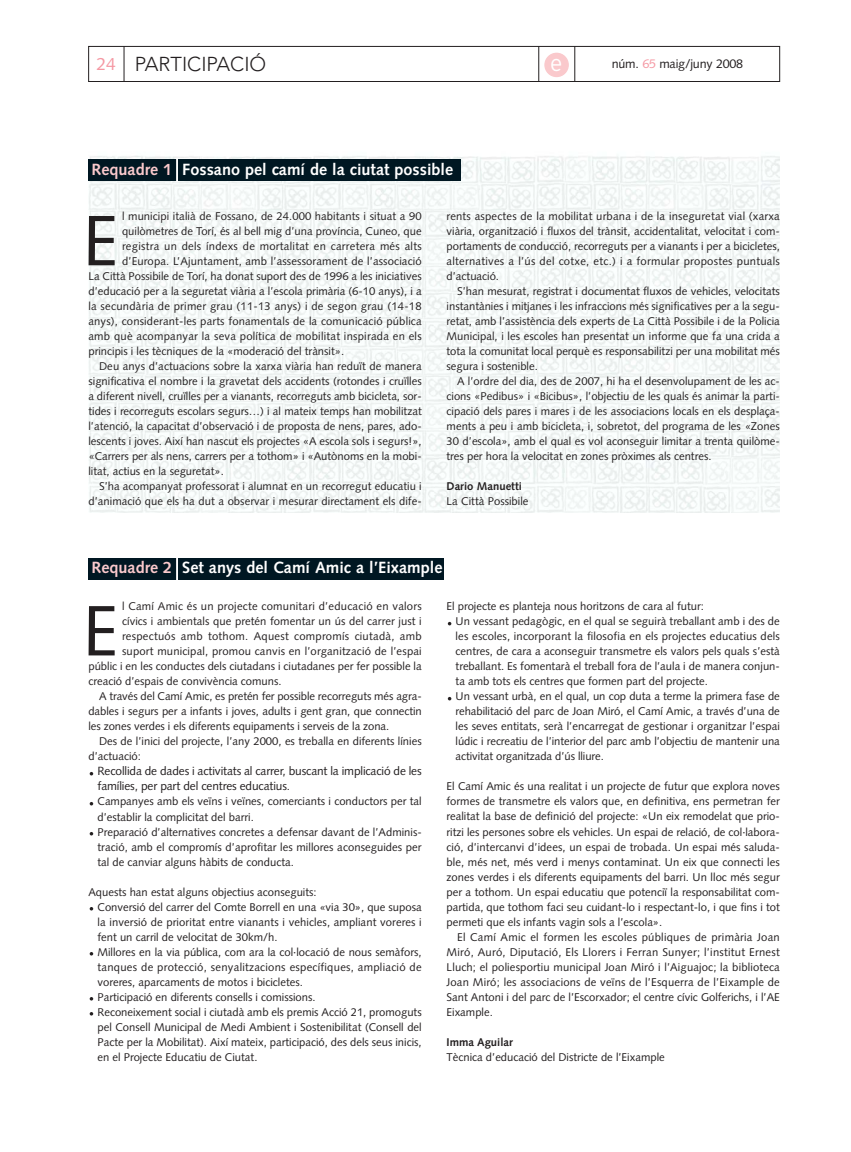
<style>
.page{position:relative;width:851px;height:1152px;background:#fff}
.page>*{position:absolute;margin:0;border:0;box-sizing:border-box;transform-origin:0 0}
.t1{font:71.25px "Syntax";color:#231f20}
.t2{font:300 22.88px "Interstate";color:#fff}
.t3{font:300 20px "Avenir";color:#231f20}
.t4{font:700 16.25px "Syntax";color:#fff}
.t5{font:12.5px "Syntax";letter-spacing:-.015em;color:#231f20}
.t6{font:11.88px/15px "Syntax";letter-spacing:-.01em;color:#231f20}
.t7{font:11.25px/15px "Syntax";color:#231f20;text-align:justify}
.t8{font:11.25px "Syntax";letter-spacing:.02em;color:#231f20}
.t9{font:700 11.25px "Syntax";color:#231f20}
.s1{font-family:"Syntax";font-weight:400;font-size:17.5px;color:#f598a3}
.s2{color:#f598a3}
.s3{color:#fac9cc}
.s4{font-size:11.25px}
</style>
<div class="page">
<img style="left:88px;top:156px;width:691px;height:356px">
<div style="left:88px;top:160px;width:373px;height:21px;background:#001722"></div>
<hr style="left:176px;top:158px;width:2px;height:24px;background:#fff">
<div style="left:88px;top:558px;width:356px;height:21px;background:#001722"></div>
<hr style="left:176px;top:557px;width:2px;height:23px;background:#fff">
<div style="left:88px;top:46px;width:691px;height:36px;border:1px solid #231f20"></div>
<hr style="left:124px;top:46px;width:1px;height:36px;background:#231f20">
<hr style="left:574px;top:46px;width:1px;height:36px;background:#231f20">
<hr style="left:538px;top:46px;width:1px;height:36px;background:#231f20">
<svg style="left:544px;top:53px;width:24px;height:24px"></svg>
<h3 class="t3" style="left:97px;top:56px;width:171px"><span class="s1">24</span> PARTICIPACIÓ</h3>
<h2 class="t2" style="left:550px;top:54px;width:14px">e</h2>
<p class="t5" style="left:611px;top:59px;width:133px">núm. <span class="s2">65</span> maig/juny 2008</p>
<h3 class="t4" style="left:91px;top:162px;width:363px"><span class="s3">Requadre 1</span> Fossano pel camí de la ciutat possible</h3>
<h1 class="t1" style="left:83px;top:212px;width:37px">E</h1>
<p class="t7" style="left:122px;top:210px;width:301px">l municipi italià de Fossano, de 24.000 habitants i situat a 90</p>
<p class="t7" style="left:122px;top:225px;width:301px">quilòmetres de Torí, és al bell mig d’una província, Cuneo, que</p>
<p class="t8" style="left:122px;top:242px;width:301px">registra un dels índexs de mortalitat en carretera més alts</p>
<p class="t7" style="left:122px;top:255px;width:301px">d’Europa. L’Ajuntament, amb l’assessorament de l’associació</p>
<p class="t7" style="left:88px;top:270px;width:335px">La Città Possibile de Torí, ha donat suport des de 1996 a les iniciatives</p>
<p class="t7" style="left:88px;top:285px;width:335px">d’educació per a la seguretat viària a l’escola primària (6-10 anys), i a</p>
<p class="t8" style="left:88px;top:302px;width:335px">la secundària de primer grau (11-13 anys) i de segon grau (14-18</p>
<p class="t7" style="left:88px;top:315px;width:335px">anys), considerant-les parts fonamentals de la comunicació pública</p>
<p class="t8" style="left:88px;top:332px;width:335px">amb què acompanyar la seva política de mobilitat inspirada en els</p>
<p class="t7" style="left:88px;top:345px;width:257px">principis i les tècniques de la «moderació del trànsit».</p>
<p class="t7" style="left:99px;top:360px;width:324px">Deu anys d’actuacions sobre la xarxa viària han reduït de manera</p>
<p class="t7" style="left:88px;top:375px;width:335px">significativa el nombre i la gravetat dels accidents (rotondes i cruïlles</p>
<p class="t7" style="left:88px;top:390px;width:335px">a diferent nivell, cruïlles per a vianants, recorreguts amb bicicleta, sor-</p>
<p class="t7" style="left:88px;top:405px;width:335px">tides i recorreguts escolars segurs…) i al mateix temps han mobilitzat</p>
<p class="t7" style="left:88px;top:420px;width:335px">l’atenció, la capacitat d’observació i de proposta de nens, pares, ado-</p>
<p class="t7" style="left:88px;top:435px;width:335px">lescents i joves. Així han nascut els projectes «A escola sols i segurs!»,</p>
<p class="t7" style="left:88px;top:450px;width:335px">«Carrers per als nens, carrers per a tothom» i «Autònoms en la mobi-</p>
<p class="t7" style="left:88px;top:465px;width:137px">litat, actius en la seguretat».</p>
<p class="t7" style="left:99px;top:480px;width:324px">S’ha acompanyat professorat i alumnat en un recorregut educatiu i</p>
<p class="t7" style="left:88px;top:495px;width:335px">d’animació que els ha dut a observar i mesurar directament els dife-</p>
<p class="t7" style="left:446px;top:210px;width:335px">rents aspectes de la mobilitat urbana i de la inseguretat vial (xarxa viària, organització i fluxos del trànsit, accidentalitat, velocitat i com&shy;portaments de conducció, recorreguts per a vianants i per a bicicletes, alternatives a l’ús del cotxe, etc.) i a formular propostes puntuals d’actuació.</p>
<p class="t7" style="left:446px;top:285px;width:335px;text-indent:11px">S’han mesurat, registrat i documentat fluxos de vehicles, velocitats instantànies i mitjanes i les infraccions més significatives per a la segu&shy;retat, amb l’assistència dels experts de La Città Possibile i de la Policia Municipal, i les escoles han presentat un informe que fa una crida a tota la comunitat local perquè es responsabilitzi per una mobilitat més segura i sostenible.</p>
<p class="t7" style="left:446px;top:375px;width:335px;text-indent:11px">A l’ordre del dia, des de 2007, hi ha el desenvolupament de les ac&shy;cions «Pedibus» i «Bicibus», l’objectiu de les quals és animar la parti&shy;cipació dels pares i mares i de les associacions locals en els desplaça&shy;ments a peu i amb bicicleta, i, sobretot, del programa de les «Zones 30 d’escola», amb el qual es vol aconseguir limitar a trenta quilòme&shy;tres per hora la velocitat en zones pròximes als centres.</p>
<p class="t9" style="left:446px;top:482px;width:77px">Dario Manuetti</p>
<p class="t7" style="left:446px;top:495px;width:83px">La Città Possibile</p>
<h3 class="t4" style="left:91px;top:561px;width:352px"><span class="s3">Requadre 2</span> Set anys del Camí Amic a l’Eixample</h3>
<h1 class="t1" style="left:83px;top:602px;width:37px">E</h1>
<p class="t8" style="left:122px;top:602px;width:301px">l Camí Amic és un projecte comunitari d’educació en valors</p>
<p class="t7" style="left:122px;top:615px;width:301px">cívics i ambientals que pretén fomentar un ús del carrer just i</p>
<p class="t8" style="left:122px;top:632px;width:301px">respectuós amb tothom. Aquest compromís ciutadà, amb</p>
<p class="t7" style="left:122px;top:645px;width:301px">suport municipal, promou canvis en l’organització de l’espai</p>
<p class="t7" style="left:88px;top:660px;width:335px">públic i en les conductes dels ciutadans i ciutadanes per fer possible la</p>
<p class="t7" style="left:88px;top:675px;width:195px">creació d’espais de convivència comuns.</p>
<p class="t7" style="left:99px;top:690px;width:324px">A través del Camí Amic, es pretén fer possible recorreguts més agra-</p>
<p class="t7" style="left:88px;top:705px;width:335px">dables i segurs per a infants i joves, adults i gent gran, que connectin</p>
<p class="t7" style="left:88px;top:720px;width:302px">les zones verdes i els diferents equipaments i serveis de la zona.</p>
<p class="t7" style="left:99px;top:735px;width:324px">Des de l’inici del projecte, l’any 2000, es treballa en diferents línies</p>
<p class="t7" style="left:88px;top:750px;width:54px">d’actuació:</p>
<p class="t6" style="left:97px;top:765px;width:326px">Recollida de dades i activitats al carrer, buscant la implicació de les famílies, per part del centres educatius<span class="s4">.</span></p>
<p class="t7" style="left:97px;top:795px;width:326px;text-align:left">Campanyes amb els veïns i veïnes, comerciants i conductors per tal d’establir la complicitat del barri.<br>Preparació d’alternatives concretes a defensar davant de l’Adminis&shy;tració, amb el compromís d’aprofitar les millores aconseguides per tal de canviar alguns hàbits de conducta.</p>
<p class="t7" style="left:97px;top:885px;width:326px;text-align:left;text-indent:-9px">Aquests han estat alguns objectius aconseguits:<br>Conversió del carrer del Comte Borrell en una «via 30», que suposa la inversió de prioritat entre vianants i vehicles, ampliant voreres i fent un carril de velocitat de 30km/h.<br>Millores en la via pública, com ara la col·locació de nous semàfors, tanques de protecció, senyalitzacions específiques, ampliació de voreres, aparcaments de motos i bicicletes.<br>Participació en diferents consells i comissions.<br>Reconeixement social i ciutadà amb els premis Acció 21, promoguts pel Consell Municipal de Medi Ambient i Sostenibilitat (Consell del Pacte per la Mobilitat). Així mateix, participació, des dels seus inicis, en el Projecte Educatiu de Ciutat.</p>
<p class="t7" style="left:455px;top:600px;width:326px;text-align:left;text-indent:-9px">El projecte es planteja nous horitzons de cara al futur:<br>Un vessant pedagògic, en el qual se seguirà treballant amb i des de les escoles, incorporant la filosofia en els projectes educatius dels centres, de cara a aconseguir transmetre els valors pels quals s’està treballant. Es fomentarà el treball fora de l’aula i de manera conjun&shy;ta amb tots els centres que formen part del projecte.<br>Un vessant urbà, en el qual, un cop duta a terme la primera fase de rehabilitació del parc de Joan Miró, el Camí Amic, a través d’una de les seves entitats, serà l’encarregat de gestionar i organitzar l’espai lúdic i recreatiu de l’interior del parc amb l’objectiu de mantenir una activitat organitzada d’ús lliure.</p>
<p class="t7" style="left:446px;top:780px;width:335px">El Camí Amic és una realitat i un projecte de futur que explora noves formes de transmetre els valors que, en definitiva, ens permetran fer realitat la base de definició del projecte: «Un eix remodelat que prio&shy;ritzi les persones sobre els vehicles. Un espai de relació, de col·labora&shy;ció, d’intercanvi d’idees, un espai de trobada. Un espai més saluda&shy;ble, més net, més verd i menys contaminat. Un eix que connecti les zones verdes i els diferents equipaments del barri. Un lloc més segur per a tothom. Un espai educatiu que potenciï la responsabilitat com&shy;partida, que tothom faci seu cuidant-lo i respectant-lo, i que fins i tot permeti que els infants vagin sols a l’escola».</p>
<p class="t7" style="left:446px;top:930px;width:335px;text-indent:11px">El Camí Amic el formen les escoles públiques de primària Joan Miró, Auró, Diputació, Els Llorers i Ferran Sunyer; l’institut Ernest Lluch; el poliesportiu municipal Joan Miró i l’Aiguajoc; la biblioteca Joan Miró; les associacions de veïns de l’Esquerra de l’Eixample de Sant Antoni i del parc de l’Escorxador; el centre cívic Golferichs, i l’AE Eixample.</p>
<p class="t9" style="left:446px;top:1037px;width:68px">Imma Aguilar</p>
<p class="t7" style="left:446px;top:1050px;width:220px">Tècnica d’educació del Districte de l’Eixample</p>
</div>
